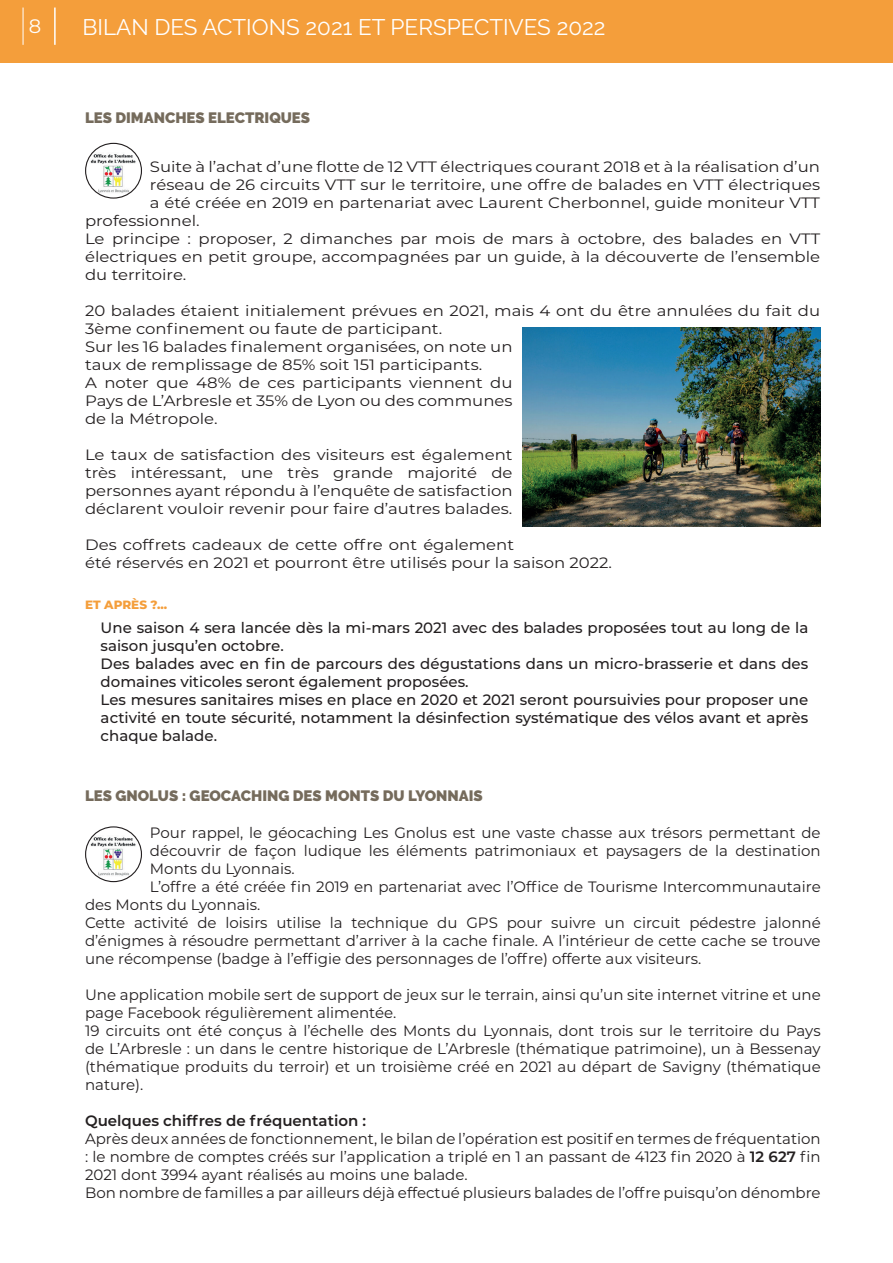
<style>
.page{position:relative;width:893px;height:1263px;background:#fff}
.page>*{position:absolute;margin:0;border:0;box-sizing:border-box;transform-origin:0 0}
.t1{font:22.5px "Raleway";color:#fff}
.t2{font:19.5px "Montserrat";color:#fff}
.t3{font:15px/18px "Montserrat";color:#231f20}
.t4{font:15px/18px "Montserrat";color:#231f20;scale:1.1 1}
.t5{font:500 15px/18px "Montserrat";color:#231f20}
.t6{font:900 15px "Raleway";color:#756b5c}
.t7{font:600 15px "Montserrat";color:#231f20}
.t8{font:800 12px "Montserrat";color:#f49e3b}
.s1{font-weight:600}
</style>
<div class="page">
<img style="left:90px;top:152px;width:47px;height:41px">
<div style="left:85px;top:143px;width:57px;height:56px;border:1px solid #231f20;border-radius:50%"></div>
<div style="left:0;top:0;width:893px;height:62px;background:#f49e3b"></div>
<hr style="left:54px;top:8px;width:2px;height:37px;background:#fff">
<hr style="left:23px;top:8px;width:1px;height:37px;background:#fff">
<img style="left:90px;top:836px;width:47px;height:40px">
<div style="left:85px;top:826px;width:57px;height:56px;border:1px solid #231f20;border-radius:50%"></div>
<img style="left:522px;top:327px;width:299px;height:200px">
<h2 class="t2" style="left:29px;top:13px;width:14px">8</h2>
<h1 class="t1" style="left:82px;top:14px;width:525px">BILAN DES ACTIONS 2021 ET PERSPECTIVES 2022</h1>
<p class="t6" style="left:85px;top:109px;width:227px">LES DIMANCHES ELECTRIQUES</p>
<p class="t4" style="left:150px;top:157px;width:611px">Suite à l’achat d’une flotte de 12 VTT électriques courant 2018 et à la réalisation d’un</p>
<p class="t4" style="left:150px;top:175px;width:611px">réseau de 26 circuits VTT sur le territoire, une offre de balades en VTT électriques</p>
<p class="t4" style="left:150px;top:193px;width:611px">a été créée en 2019 en partenariat avec Laurent Cherbonnel, guide moniteur VTT</p>
<p class="t4" style="left:85px;top:211px;width:106px">professionnel.</p>
<p class="t4" style="left:85px;top:229px;width:670px">Le principe : proposer, 2 dimanches par mois de mars à octobre, des balades en VTT</p>
<p class="t4" style="left:85px;top:247px;width:670px">électriques en petit groupe, accompagnées par un guide, à la découverte de l’ensemble</p>
<p class="t4" style="left:85px;top:265px;width:94px">du territoire.</p>
<p class="t4" style="left:85px;top:301px;width:670px">20 balades étaient initialement prévues en 2021, mais 4 ont du être annulées du fait du 3ème confinement ou faute de participant.<br>Sur les 16 balades finalement organisées, on note un<br>taux de remplissage de 85% soit 151 participants.<br>A noter que 48% de ces participants viennent du<br>Pays de L’Arbresle et 35% de Lyon ou des communes<br>de la Métropole.</p>
<p class="t4" style="left:85px;top:445px;width:390px;text-align:justify">Le taux de satisfaction des visiteurs est également très intéressant, une très grande majorité de personnes ayant répondu à l’enquête de satisfaction déclarent vouloir revenir pour faire d’autres balades.</p>
<p class="t4" style="left:85px;top:535px;width:481px">Des coffrets cadeaux de cette offre ont également<br>été réservés en 2021 et pourront être utilisés pour la saison 2022.</p>
<p class="t8" style="left:85px;top:596px;width:84px">ET APRÈS ?...</p>
<p class="t5" style="left:101px;top:618px;width:709px">Une saison 4 sera lancée dès la mi-mars 2021 avec des balades proposées tout au long de la saison jusqu’en octobre.<br>Des balades avec en fin de parcours des dégustations dans un micro-brasserie et dans des domaines viticoles seront également proposées.<br>Les mesures sanitaires mises en place en 2020 et 2021 seront poursuivies pour proposer une activité en toute sécurité, notamment la désinfection systématique des vélos avant et après chaque balade.</p>
<p class="t6" style="left:85px;top:787px;width:399px">LES GNOLUS : GEOCACHING DES MONTS DU LYONNAIS</p>
<p class="t3" style="left:150px;top:823px;width:672px">Pour rappel, le géocaching Les Gnolus est une vaste chasse aux trésors permettant de</p>
<p class="t3" style="left:150px;top:841px;width:672px">découvrir de façon ludique les éléments patrimoniaux et paysagers de la destination</p>
<p class="t3" style="left:150px;top:859px;width:146px">Monts du Lyonnais.</p>
<p class="t3" style="left:150px;top:877px;width:672px">L’offre a été créée fin 2019 en partenariat avec l’Office de Tourisme Intercommunautaire</p>
<p class="t3" style="left:85px;top:895px;width:177px">des Monts du Lyonnais.</p>
<p class="t3" style="left:85px;top:913px;width:737px">Cette activité de loisirs utilise la technique du GPS pour suivre un circuit pédestre jalonné</p>
<p class="t3" style="left:85px;top:931px;width:737px">d’énigmes à résoudre permettant d’arriver à la cache finale. A l’intérieur de cette cache se trouve</p>
<p class="t3" style="left:85px;top:949px;width:618px">une récompense (badge à l’effigie des personnages de l’offre) offerte aux visiteurs.</p>
<p class="t3" style="left:85px;top:985px;width:737px">Une application mobile sert de support de jeux sur le terrain, ainsi qu’un site internet vitrine et une page Facebook régulièrement alimentée.<br>19 circuits ont été conçus à l’échelle des Monts du Lyonnais, dont trois sur le territoire du Pays de L’Arbresle : un dans le centre historique de L’Arbresle (thématique patrimoine), un à Bessenay (thématique produits du terroir) et un troisième créé en 2021 au départ de Savigny (thématique nature).</p>
<p class="t7" style="left:85px;top:1110px;width:283px">Quelques chiffres de fréquentation :</p>
<p class="t3" style="left:85px;top:1129px;width:737px">Après deux années de fonctionnement, le bilan de l’opération est positif en termes de fréquentation : le nombre de comptes créés sur l’application a triplé en 1 an passant de 4123 fin 2020 à <span class="s1">12 627</span> fin 2021 dont 3994 ayant réalisés au moins une balade.<br>Bon nombre de familles a par ailleurs déjà effectué plusieurs balades de l’offre puisqu’on dénombre</p>
</div>
